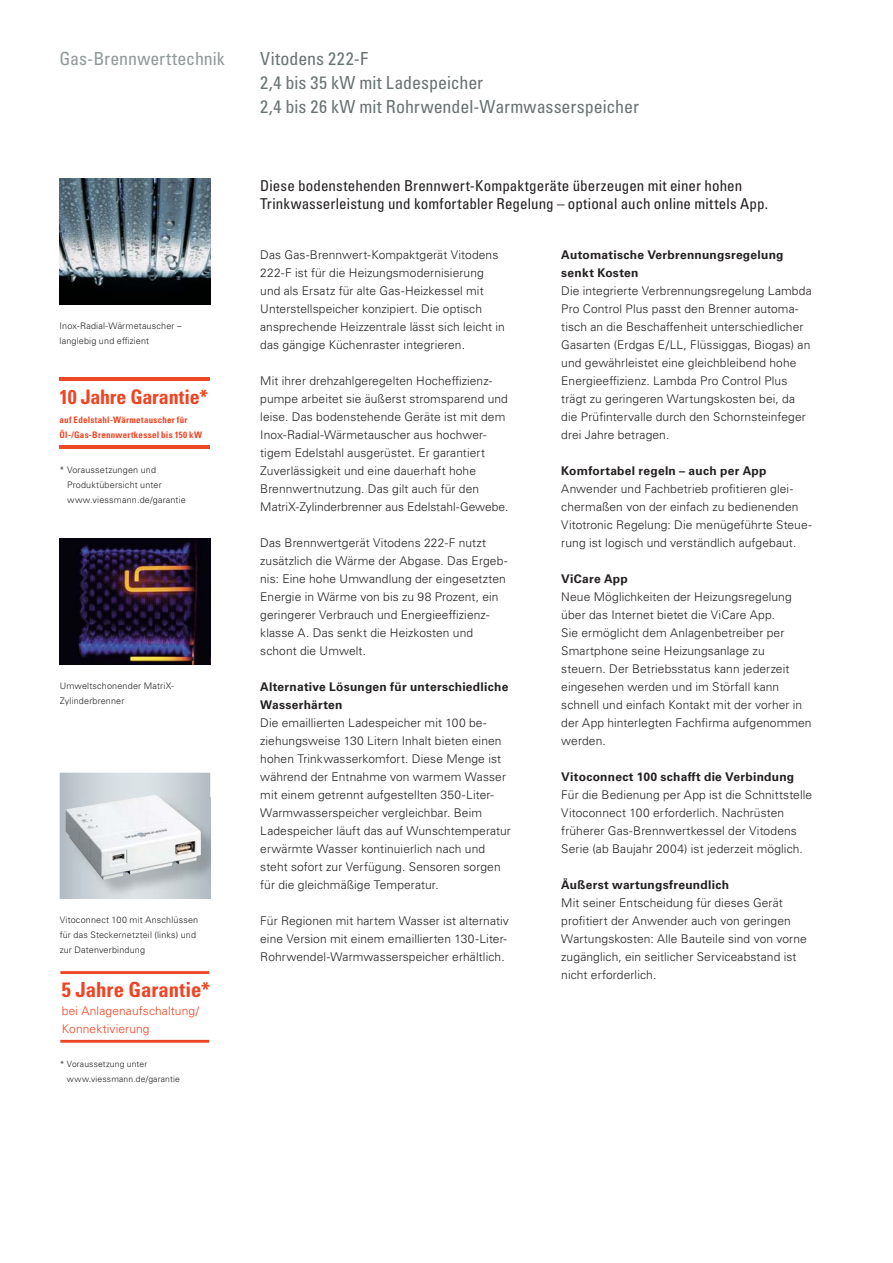
<style>
.page{position:relative;width:893px;height:1263px;background:#fff}
.page>*{position:absolute;margin:0;border:0;box-sizing:border-box;transform-origin:0 0}
.t1{font:20.7px "Univers LTCYR 67 Bold Cond";color:#ef4423}
.t2{font:19.95px "Univers LTCYR 67 Bold Cond";letter-spacing:-.01em;color:#ef4423}
.t3{font:condensed 18px/24px "Univers LTCYR 57";color:#697374}
.t4{font:condensed 18px "Univers LTCYR 57";letter-spacing:-.005em;color:#90999a}
.t5{font:condensed 15px/18px "Univers LTCYR 57";letter-spacing:.005em;color:#231f20}
.t6{font:300 12px/18px "Univers LTCYR 45";letter-spacing:.01em;color:#231f20}
.t7{font:700 12px/18px "Univers LTCYR 65";letter-spacing:.025em;color:#231f20}
.t8{font:300 12px/18px "Univers LTCYR 45";letter-spacing:.01em;color:#ef4423}
.t9{font:300 9px/15px "Univers LTCYR 45";letter-spacing:.02em;color:#231f20}
.t10{font:9px/15px "Univers LTCYR 67 Bold Cond";letter-spacing:.025em;color:#ef4423}
.t11{font:300 8.55px/15px "Univers LTCYR 45";letter-spacing:.02em;color:#231f20}
</style>
<div class="page">
<img style="left:60px;top:179px;width:150px;height:126px">
<hr style="left:60px;top:377px;width:150px;height:3px;background:#ee4927">
<hr style="left:60px;top:445px;width:150px;height:4px;background:#ee4927">
<img style="left:60px;top:539px;width:150px;height:126px">
<svg style="left:60px;top:773px;width:150px;height:126px;background:#c8d0d5"></svg>
<img style="left:68px;top:797px;width:142px;height:101px">
<img style="left:65px;top:795px;width:136px;height:85px">
<hr style="left:60px;top:971px;width:149px;height:3px;background:#ef4423">
<hr style="left:60px;top:1040px;width:149px;height:3px;background:#ef4423">
<h3 class="t4" style="left:60px;top:50px;width:167px">Gas-Brennwerttechnik</h3>
<h3 class="t3" style="left:260px;top:48px;width:380px">Vitodens 222-F<br>2,4 bis 35 kW mit Ladespeicher<br>2,4 bis 26 kW mit Rohrwendel-Warmwasserspeicher</h3>
<p class="t9" style="left:60px;top:319px;width:123px">Inox-Radial-Wärmetauscher – langlebig und effizient</p>
<h2 class="t2" style="left:60px;top:385px;width:150px">10 Jahre Garantie*</h2>
<p class="t10" style="left:60px;top:412px;width:144px">auf Edelstahl-Wärmetauscher für<br>Öl-/Gas-Brennwertkessel bis 150 kW</p>
<p class="t9" style="left:67px;top:463px;width:120px;text-indent:-8px">* Voraussetzungen und<br>Produkt übersicht unter www.viessmann.de/garantie</p>
<p class="t9" style="left:60px;top:679px;width:116px">Umweltschonender MatriX-<br>Zylinderbrenner</p>
<p class="t9" style="left:60px;top:913px;width:140px">Vitoconnect 100 mit Anschlüssen für das Steckernetzteil (links) und zur Datenverbindung</p>
<h1 class="t1" style="left:62px;top:978px;width:150px">5 Jahre Garantie*</h1>
<p class="t8" style="left:62px;top:1003px;width:139px">bei Anlagenaufschaltung/<br>Konnektivierung</p>
<p class="t11" style="left:67px;top:1057px;width:114px;text-indent:-7px">* Voraussetzung unter www.viessmann.de/garantie</p>
<p class="t5" style="left:260px;top:177px;width:509px">Diese bodenstehenden Brennwert-Kompaktgeräte überzeugen mit einer hohen<br>Trinkwasserleistung und komfortabler Regelung – optional auch online mittels App.</p>
<p class="t6" style="left:260px;top:247px;width:246px">Das Gas-Brennwert-Kompaktgerät Vitodens 222-F ist für die Heizungsmodernisierung und als Ersatz für alte Gas-Heizkessel mit Unterstellspeicher konzipiert. Die optisch ansprechende Heizzentrale lässt sich leicht in das gängige Küchenraster integrieren.</p>
<p class="t6" style="left:260px;top:373px;width:250px">Mit ihrer drehzahlgeregelten Hocheffizienz&shy;pumpe arbeitet sie äußerst stromsparend und leise. Das bodenstehende Geräte ist mit dem Inox-Radial-Wärmetauscher aus hochwer&shy;tigem Edel stahl ausgerüstet. Er garantiert Zuverlässigkeit und eine dauerhaft hohe Brennwertnutzung. Das gilt auch für den MatriX-Zylinderbrenner aus Edelstahl-Gewebe.</p>
<p class="t6" style="left:260px;top:535px;width:249px">Das Brennwertgerät Vitodens 222-F nutzt zusätzlich die Wärme der Abgase. Das Ergeb&shy;nis: Eine hohe Umwandlung der eingesetzten Energie in Wärme von bis zu 98 Prozent, ein geringerer Verbrauch und Energieeffizienz&shy;klasse A. Das senkt die Heizkosten und schont die Umwelt.</p>
<p class="t7" style="left:260px;top:679px;width:250px">Alternative Lösungen für unterschiedliche<br>Wasserhärten</p>
<p class="t6" style="left:260px;top:715px;width:252px">Die emaillierten Ladespeicher mit 100 be&shy;ziehungsweise 130 Litern Inhalt bieten einen hohen Trinkwasserkomfort. Diese Menge ist während der Entnahme von warmem Wasser mit einem getrennt aufgestellten 350-Liter-Warmwasserspeicher vergleichbar. Beim Ladespeicher läuft das auf Wunschtemperatur erwärmte Wasser kontinuierlich nach und steht sofort zur Verfügung. Sensoren sorgen für die gleichmäßige Temperatur.</p>
<p class="t6" style="left:260px;top:913px;width:250px">Für Regionen mit hartem Wasser ist alternativ eine Version mit einem emaillierten 130-Liter-<br>Rohrwendel-Warmwasserspeicher erhältlich.</p>
<p class="t7" style="left:561px;top:247px;width:224px">Automatische Verbrennungsregelung senkt Kosten</p>
<p class="t6" style="left:561px;top:283px;width:252px">Die integrierte Verbrennungsregelung Lambda Pro Control Plus passt den Brenner automa&shy;tisch an die Beschaffenheit unterschiedlicher Gasarten (Erdgas E/LL, Flüssiggas, Biogas) an und gewährleistet eine gleichbleibend hohe Energieeffizienz. Lambda Pro Control Plus trägt zu geringeren Wartungskosten bei, da die Prüfintervalle durch den Schornsteinfeger drei Jahre betragen.</p>
<p class="t7" style="left:561px;top:463px;width:207px">Komfortabel regeln – auch per App</p>
<p class="t6" style="left:561px;top:481px;width:252px">Anwender und Fachbetrieb profitieren glei&shy;chermaßen von der einfach zu bedienenden Vitotronic Regelung: Die menügeführte Steue&shy;rung ist logisch und verständlich aufgebaut.</p>
<p class="t7" style="left:561px;top:571px;width:68px">ViCare App</p>
<p class="t6" style="left:561px;top:589px;width:252px">Neue Möglichkeiten der Heizungsregelung über das Internet bietet die ViCare App.<br>Sie ermöglicht dem Anlagen betreiber per Smartphone seine Heizungs anlage zu steuern. Der Betriebsstatus kann jederzeit eingesehen werden und im Störfall kann schnell und einfach Kontakt mit der vorher in der App hinterlegten Fachfirma aufgenommen werden.</p>
<p class="t7" style="left:561px;top:769px;width:234px">Vitoconnect 100 schafft die Verbindung</p>
<p class="t6" style="left:561px;top:787px;width:252px">Für die Bedienung per App ist die Schnitt stelle Vitoconnect 100 erforderlich. Nachrüsten früherer Gas-Brennwertkessel der Vitodens Serie (ab Baujahr 2004) ist jederzeit möglich.</p>
<p class="t7" style="left:561px;top:877px;width:169px">Äußerst wartungsfreundlich</p>
<p class="t6" style="left:561px;top:895px;width:247px">Mit seiner Entscheidung für dieses Gerät profitiert der Anwender auch von geringen Wartungskosten: Alle Bauteile sind von vorne zugänglich, ein seitlicher Serviceabstand ist nicht erforderlich.</p>
</div>
